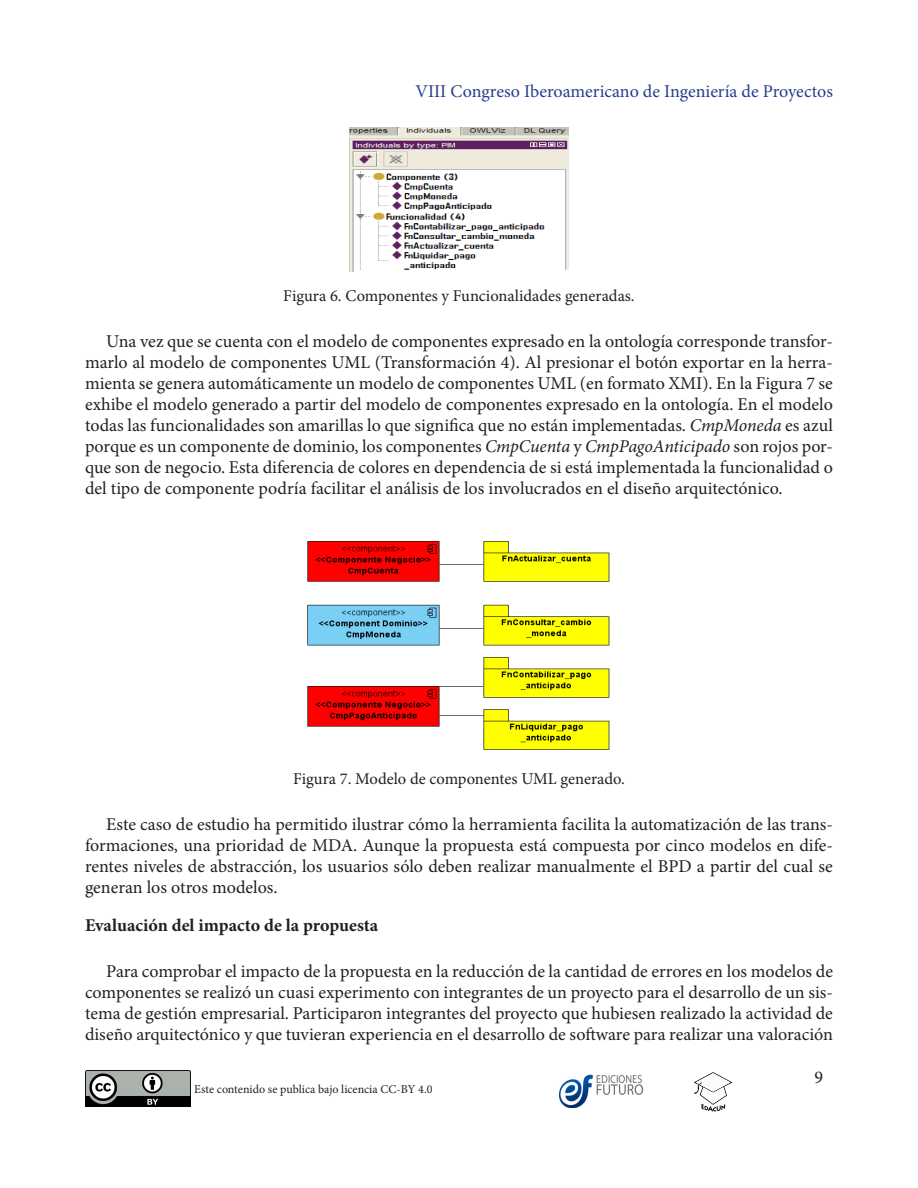
<style>
.page{position:relative;width:918px;height:1188px;background:#fff}
.page>*{position:absolute;margin:0;border:0;box-sizing:border-box;transform-origin:0 0}
.cuerpo{font:18px/21px "Minion Pro";color:#231f20;text-align:justify}
.t1{font:18px "Minion Pro";color:#253f8e}
.t2{font:700 18px "Minion Pro";color:#231f20}
.titulo_tabla{font:16.5px "Minion Pro";color:#231f20}
.t3{font:12px "Minion Pro";color:#231f20}
.s1{font-style:italic}
</style>
<div class="page">
<img style="left:85px;top:1070px;width:105px;height:37px">
<img style="left:560px;top:1074px;width:84px;height:33px">
<svg style="left:694px;top:1072px;width:39px;height:40px"></svg>
<img style="left:350px;top:128px;width:218px;height:143px">
<img style="left:307px;top:541px;width:303px;height:209px">
<p class="t1" style="left:415px;top:79px;width:419px">VIII Congreso Iberoamericano de Ingeniería de Proyectos</p>
<p class="titulo_tabla" style="left:283px;top:284px;width:353px">Figura 6. Componentes y Funcionalidades generadas.</p>
<p class="cuerpo" style="left:85px;top:330px;width:749px;text-indent:21px">Una vez que se cuenta con el modelo de componentes expresado en la ontología corresponde transfor&shy;marlo al modelo de componentes UML (Transformación 4). Al presionar el botón exportar en la herra&shy;mienta se genera automáticamente un modelo de componentes UML (en formato XMI). En la Figura 7 se exhibe el modelo generado a partir del modelo de componentes expresado en la ontología. En el modelo todas las funcionalidades son amarillas lo que significa que no están implementadas. <span class="s1">CmpMoneda</span> es azul porque es un componente de dominio, los componentes <span class="s1">CmpCuenta</span> y <span class="s1">CmpPagoAnticipado</span> son rojos por&shy;que son de negocio. Esta diferencia de colores en dependencia de si está implementada la funcionalidad o del tipo de componente podría facilitar el análisis de los involucrados en el diseño arquitectónico.</p>
<p class="titulo_tabla" style="left:293px;top:768px;width:333px">Figura 7. Modelo de componentes UML generado.</p>
<p class="cuerpo" style="left:85px;top:814px;width:749px;text-indent:21px">Este caso de estudio ha permitido ilustrar cómo la herramienta facilita la automatización de las trans&shy;formaciones, una prioridad de MDA. Aunque la propuesta está compuesta por cinco modelos en dife&shy;rentes niveles de abstracción, los usuarios sólo deben realizar manualmente el BPD a partir del cual se generan los otros modelos.</p>
<p class="t2" style="left:85px;top:913px;width:295px">Evaluación del impacto de la propuesta</p>
<p class="cuerpo" style="left:85px;top:961px;width:750px;text-indent:21px">Para comprobar el impacto de la propuesta en la reducción de la cantidad de errores en los modelos de componentes se realizó un cuasi experimento con integrantes de un proyecto para el desarrollo de un sis&shy;tema de gestión empresarial. Participaron integrantes del proyecto que hubiesen realizado la actividad de diseño arquitectónico y que tuvieran experiencia en el desarrollo de software para realizar una valoración</p>
<p class="t3" style="left:194px;top:1081px;width:240px">Este contenido se publica bajo licencia CC-BY 4.0</p>
<p class="cuerpo" style="left:814px;top:1067px;width:10px">9</p>
</div>
